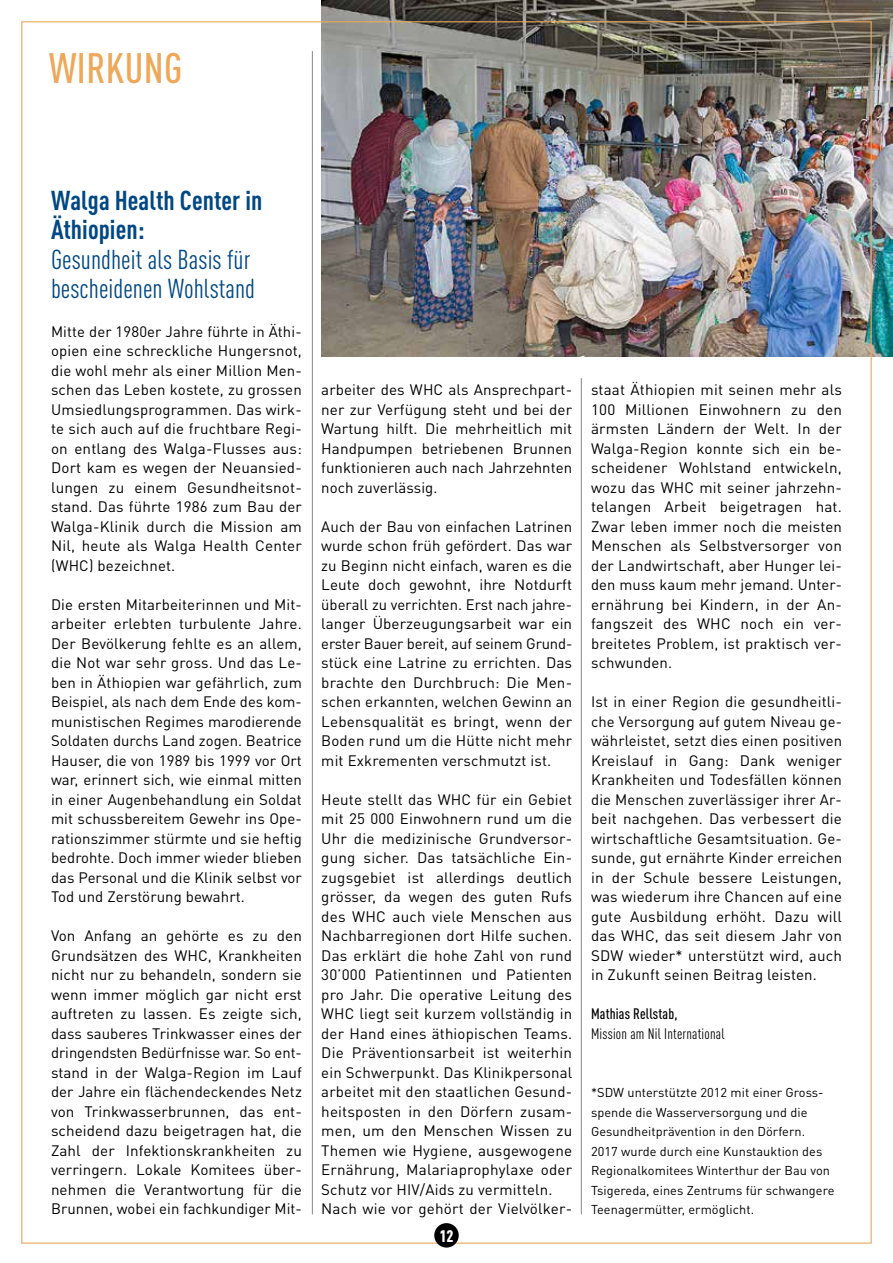
<style>
.page{position:relative;width:893px;height:1263px;background:#fff}
.page>*{position:absolute;margin:0;border:0;box-sizing:border-box;transform-origin:0 0}
.t1{font:500 condensed 42px "DINOT";letter-spacing:.01em;color:#eea85a}
.t2{font:condensed 27px/29.2px "DINOT";letter-spacing:.005em;color:#004884}
.t3{font:700 condensed 27px/29.2px "DINOT";letter-spacing:.005em;color:#004884}
.t4{font:900 condensed 16.5px "DINOT";color:#fff}
.t5{font:15px/19.5px "DINOT";letter-spacing:.01em;color:#000;text-align:justify}
.t6{font:condensed 15px "DINOT";letter-spacing:.015em;color:#000}
.t7{font:500 condensed 15px "DINOT";letter-spacing:.01em;color:#000}
.t8{font:12.75px/19.5px "DINOT";letter-spacing:.005em;color:#000}
</style>
<div class="page">
<img style="left:321px;top:0;width:572px;height:356px">
<hr style="left:312px;top:51px;width:1px;height:1163px;background:#878787">
<hr style="left:581px;top:378px;width:1px;height:836px;background:#878787">
<div style="left:434px;top:1223px;width:25px;height:24px;background:#000;border-radius:50%"></div>
<h1 class="t1" style="left:49px;top:43px;width:135px">WIRKUNG</h1>
<h2 class="t3" style="left:51px;top:185px;width:213px">Walga Health Center in<br>Äthiopien:</h2>
<h2 class="t2" style="left:51px;top:244px;width:206px">Gesundheit als Basis für bescheidenen Wohlstand</h2>
<p class="t5" style="left:51px;top:321px;width:252px">Mitte der 1980er Jahre führte in Äthi&shy;opien eine schreckliche Hungersnot, die wohl mehr als einer Million Men&shy;schen das Leben kostete, zu grossen Umsiedlungsprogrammen. Das wirk&shy;te sich auch auf die fruchtbare Regi&shy;on entlang des Walga-Flusses aus:<br>Dort kam es wegen der Neuansied&shy;lungen zu einem Gesundheitsnot&shy;stand. Das führte 1986 zum Bau der Walga-Klinik durch die Mission am Nil, heute als Walga Health Center (WHC) bezeichnet.</p>
<p class="t5" style="left:51px;top:594px;width:252px">Die ersten Mitarbeiterinnen und Mit&shy;arbeiter erlebten turbulente Jahre.<br>Der Bevölkerung fehlte es an allem, die Not war sehr gross. Und das Le&shy;ben in Äthiopien war gefährlich, zum Beispiel, als nach dem Ende des kom&shy;munistischen Regimes marodierende Soldaten durchs Land zogen. Beatrice Hauser, die von 1989 bis 1999 vor Ort war, erinnert sich, wie einmal mitten in einer Augenbehandlung ein Soldat mit schussbereitem Gewehr ins Ope&shy;rationszimmer stürmte und sie heftig bedrohte. Doch immer wieder blieben das Personal und die Klinik selbst vor Tod und Zerstörung bewahrt.</p>
<p class="t5" style="left:51px;top:925px;width:252px">Von Anfang an gehörte es zu den Grundsätzen des WHC, Krankheiten nicht nur zu behandeln, sondern sie wenn immer möglich gar nicht erst auftreten zu lassen. Es zeigte sich, dass sauberes Trinkwasser eines der dringendsten Bedürfnisse war. So ent&shy;stand in der Walga-Region im Lauf der Jahre ein flächendeckendes Netz von Trinkwasserbrunnen, das ent&shy;scheidend dazu beigetragen hat, die Zahl der Infektionskrankheiten zu verringern. Lokale Komitees über&shy;nehmen die Verantwortung für die Brunnen, wobei ein fachkundiger Mit-</p>
<p class="t5" style="left:321px;top:379px;width:252px">arbeiter des WHC als Ansprechpart&shy;ner zur Verfügung steht und bei der Wartung hilft. Die mehrheitlich mit Handpumpen betriebenen Brunnen funktionieren auch nach Jahrzehnten noch zuverlässig.</p>
<p class="t5" style="left:321px;top:516px;width:253px">Auch der Bau von einfachen Latrinen wurde schon früh gefördert. Das war zu Beginn nicht einfach, waren es die Leute doch gewohnt, ihre Notdurft überall zu verrichten. Erst nach jahre&shy;langer Überzeugungsarbeit war ein erster Bauer bereit, auf seinem Grund&shy;stück eine Latrine zu errichten. Das brachte den Durchbruch: Die Men&shy;schen erkannten, welchen Gewinn an Lebensqualität es bringt, wenn der Boden rund um die Hütte nicht mehr mit Exkrementen verschmutzt ist.</p>
<p class="t5" style="left:321px;top:789px;width:253px;text-align:left">Heute stellt das WHC für ein Gebiet mit 25 000 Einwohnern rund um die Uhr die medizinische Grundversor&shy;gung sicher. Das tatsächliche Ein&shy;zugsgebiet ist allerdings deutlich grösser, da wegen des guten Rufs des WHC auch viele Menschen aus Nachbarregionen dort Hilfe suchen.<br>Das erklärt die hohe Zahl von rund 30’000 Patientinnen und Patienten pro Jahr. Die operative Leitung des WHC liegt seit kurzem vollständig in der Hand eines äthiopischen Teams.<br>Die Präventionsarbeit ist weiterhin ein Schwerpunkt. Das Klinikpersonal arbeitet mit den staatlichen Gesund&shy;heitsposten in den Dörfern zusam&shy;men, um den Menschen Wissen zu Themen wie Hygiene, ausgewogene Ernährung, Malariaprophylaxe oder Schutz vor HIV/Aids zu vermitteln.<br>Nach wie vor gehört der Vielvölker-</p>
<p class="t4" style="left:439px;top:1225px;width:16px">12</p>
<p class="t5" style="left:591px;top:379px;width:252px">staat Äthiopien mit seinen mehr als 100 Millionen Einwohnern zu den ärmsten Ländern der Welt. In der Walga-Region konnte sich ein be&shy;scheidener Wohlstand entwickeln, wozu das WHC mit seiner jahrzehn&shy;telangen Arbeit beigetragen hat.<br>Zwar leben immer noch die meisten Menschen als Selbstversorger von der Landwirtschaft, aber Hunger lei&shy;den muss kaum mehr jemand. Unter&shy;ernährung bei Kindern, in der An&shy;fangszeit des WHC noch ein ver&shy;breitetes Problem, ist praktisch ver&shy;schwunden.</p>
<p class="t5" style="left:591px;top:691px;width:253px">Ist in einer Region die gesundheitli&shy;che Versorgung auf gutem Niveau ge&shy;währleistet, setzt dies einen positiven Kreislauf in Gang: Dank weniger Krankheiten und Todesfällen können die Menschen zuverlässiger ihrer Ar&shy;beit nachgehen. Das verbessert die wirtschaftliche Gesamtsituation. Ge&shy;sunde, gut ernährte Kinder erreichen in der Schule bessere Leistungen, was wiederum ihre Chancen auf eine gute Ausbildung erhöht. Dazu will das WHC, das seit diesem Jahr von SDW wieder* unterstützt wird, auch in Zukunft seinen Beitrag leisten.</p>
<p class="t7" style="left:591px;top:1005px;width:88px">Mathias Rellstab,</p>
<p class="t6" style="left:591px;top:1025px;width:135px">Mission am Nil International</p>
<p class="t8" style="left:591px;top:1082px;width:245px">*SDW unterstützte 2012 mit einer Gross&shy;spende die Wasserversorgung und die Gesundheitprävention in den Dörfern.<br>2017 wurde durch eine Kunstauktion des Regionalkomitees Winterthur der Bau von Tsigereda, eines Zentrums für schwangere Teenagermütter, ermöglicht.</p>
</div>
